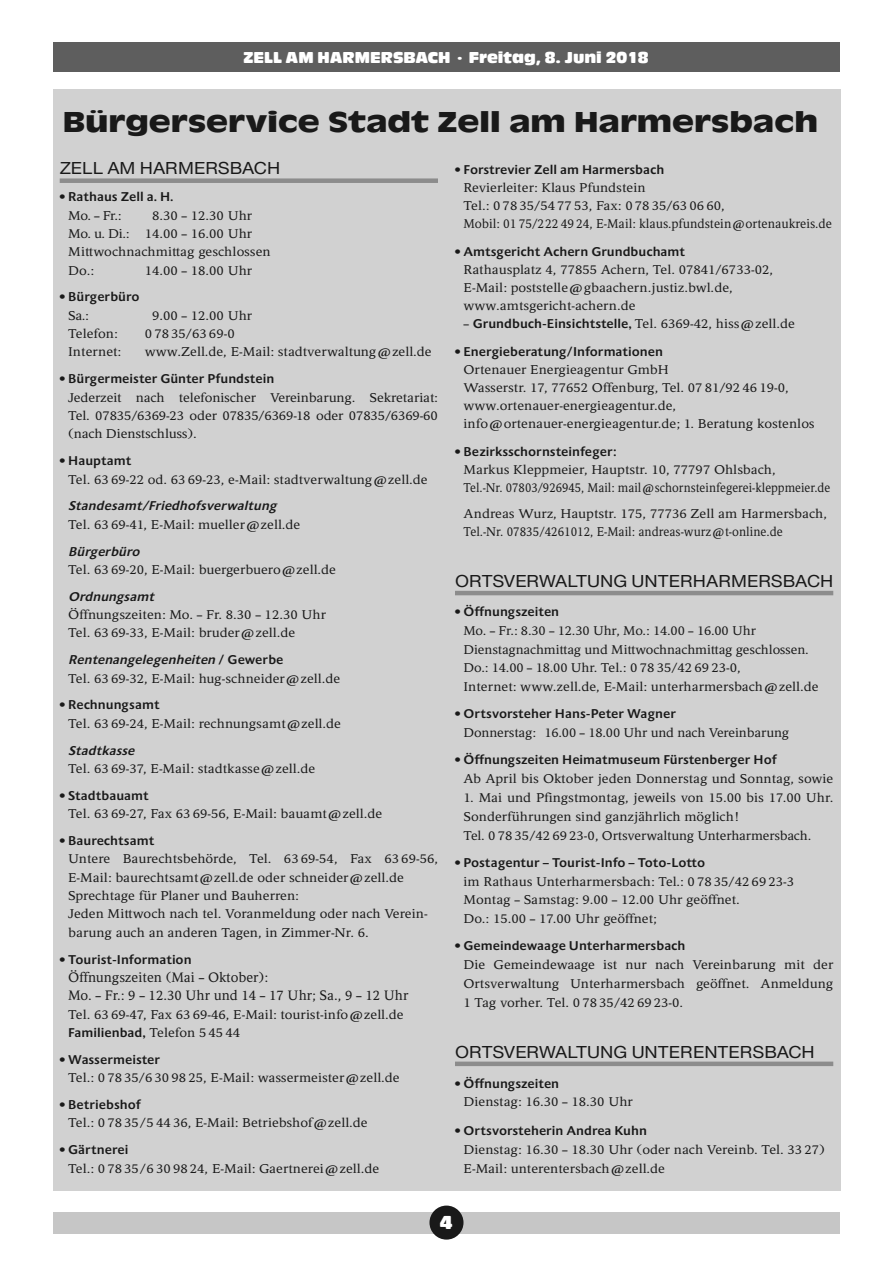
<style>
.page{position:relative;width:893px;height:1263px;background:#fff}
.page>*{position:absolute;margin:0;border:0;box-sizing:border-box;transform-origin:0 0}
.t1{font:700 30px "Antique Olive T";color:#191919;scale:1.25 1}
.t2{font:19.5px "Antique Olive T Compact Ro 1";color:#fff}
.t3{font:500 18px "Nimbus Sans Novus T";color:#191919;scale:1.08 1}
.t4{font:16.5px "Antique Olive T Compact Ro 1";color:#fff}
.t5{font:13.65px/18.3px "Schwabo Serif";color:#191919}
.t6{font:12.75px/18.3px "Schwabo Serif";color:#191919;scale:1.08 1}
.t7{font:700 12.75px "Schwabo Sans";color:#191919;scale:1.08 1}
.t8{font:12.75px/18.8px "Schwabo Serif";color:#191919;scale:1.05 1}
.t9{font:italic 700 12.75px "Schwabo Sans";color:#191919;scale:1.08 1}
.s1{font-style:normal}
.s2{font-family:"Schwabo Serif";font-weight:400}
.s3{font-family:"Schwabo Sans";font-weight:700}
</style>
<div class="page">
<div style="left:53px;top:1212px;width:786px;height:21px;background:#c6c6c6"></div>
<div style="left:429px;top:1205px;width:34px;height:34px;background:#191919;border-radius:50%"></div>
<div style="left:53px;top:89px;width:787px;height:1102px;background:#d1d1d1"></div>
<div style="left:60px;top:178px;width:378px;height:5px;background:#8c8c8c"></div>
<hr style="left:455px;top:591px;width:378px;height:4px;background:#8c8c8c">
<div style="left:455px;top:1061px;width:378px;height:5px;background:#8c8c8c"></div>
<div style="left:53px;top:43px;width:786px;height:29px;background:#5e5e5e"></div>
<p class="t4" style="left:243px;top:48px;width:407px">ZELL AM HARMERSBACH · Freitag, 8. Juni 2018</p>
<h1 class="t1" style="left:63px;top:104px;width:606px">Bürgerservice Stadt Zell am Harmersbach</h1>
<h3 class="t3" style="left:60px;top:158px;width:206px">ZELL AM HARMERSBACH</h3>
<p class="t7" style="left:60px;top:190px;width:107px">• Rathaus Zell a. H.</p>
<p class="t6" style="left:68px;top:206px;width:51px">Mo. – Fr.:</p>
<p class="t6" style="left:68px;top:206px;width:189px;text-indent:84px">8.30 – 12.30 Uhr<br>Mo. u. Di.: 14.00 – 16.00 Uhr<br>Mittwochnachmittag geschlossen<br>Do.:</p>
<p class="t6" style="left:145px;top:261px;width:101px">14.00 – 18.00 Uhr</p>
<p class="t7" style="left:60px;top:290px;width:75px">• Bürgerbüro</p>
<p class="t6" style="left:68px;top:306px;width:21px">Sa.:</p>
<p class="t6" style="left:152px;top:306px;width:94px">9.00 – 12.00 Uhr</p>
<p class="t6" style="left:68px;top:325px;width:47px">Telefon:</p>
<p class="t6" style="left:145px;top:325px;width:85px">0 78 35/63 69-0</p>
<p class="t6" style="left:68px;top:343px;width:51px">Internet:</p>
<p class="t6" style="left:145px;top:343px;width:267px">www.Zell.de, E-Mail: stadtverwaltung@zell.de</p>
<p class="t7" style="left:60px;top:372px;width:200px">• Bürgermeister Günter Pfundstein</p>
<p class="t6" style="left:68px;top:388px;width:344px;text-align:justify">Jederzeit nach telefonischer Verein barung. Sekretariat:<br>Tel. 07835/6369-23 oder 07835/6369-18 oder 07835/6369-60 (nach Dienstschluss).</p>
<p class="t7" style="left:60px;top:454px;width:68px">• Hauptamt</p>
<p class="t6" style="left:68px;top:470px;width:334px">Tel. 63 69-22 od. 63 69-23, e-Mail: stadtverwaltung@zell.de</p>
<p class="t9" style="left:68px;top:499px;width:198px">Standesamt/Friedhofsverwaltung</p>
<p class="t6" style="left:68px;top:515px;width:216px">Tel. 63 69-41, E-Mail: mueller@zell.de</p>
<p class="t9" style="left:68px;top:544px;width:71px">Bürgerbüro</p>
<p class="t6" style="left:68px;top:560px;width:250px">Tel. 63 69-20, E-Mail: buergerbuero@zell.de</p>
<p class="t9" style="left:68px;top:589px;width:84px">Ordnungsamt</p>
<p class="t6" style="left:68px;top:606px;width:240px">Öffnungszeiten: Mo. – Fr. 8.30 – 12.30 Uhr<br>Tel. 63 69-33, E-Mail: bruder@zell.de</p>
<p class="t9" style="left:68px;top:653px;width:201px">Rentenangelegenheiten <span class="s1">/ G e w e r b e</span></p>
<p class="t6" style="left:68px;top:669px;width:253px">Tel. 63 69-32, E-Mail: hug-schneider@zell.de</p>
<p class="t7" style="left:60px;top:698px;width:94px">• Rechnungsamt</p>
<p class="t6" style="left:68px;top:714px;width:254px">Tel. 63 69-24, E-Mail: rechnungsamt@zell.de</p>
<p class="t9" style="left:68px;top:743px;width:66px">Stadtkasse</p>
<p class="t6" style="left:68px;top:759px;width:230px">Tel. 63 69-37, E-Mail: stadtkasse@zell.de</p>
<p class="t7" style="left:60px;top:788px;width:84px">• Stadtbauamt</p>
<p class="t6" style="left:68px;top:805px;width:292px">Tel. 63 69-27, Fax 63 69-56, E-Mail: bauamt@zell.de</p>
<p class="t7" style="left:60px;top:833px;width:89px">• Baurechtsamt</p>
<p class="t6" style="left:68px;top:850px;width:344px">Untere Baurechtsbehörde, Tel. 63 69-54, Fax 63 69-56, E-Mail: baurechtsamt@zell.de oder schneider@zell.de Sprechtage für Planer und Bauherren:<br>Jeden Mittwoch nach tel. Voranmeldung oder nach Verein&shy;barung auch an anderen Tagen, in Zimmer-Nr. 6.</p>
<p class="t7" style="left:60px;top:952px;width:124px">• Tourist-Information</p>
<p class="t5" style="left:68px;top:968px;width:342px">Öffnungszeiten (Mai – Oktober):<br>Mo. – Fr.: 9 – 12.30 Uhr und 14 – 17 Uhr; Sa., 9 – 12 Uhr</p>
<p class="t6" style="left:68px;top:1005px;width:312px">Tel. 63 69-47, Fax 63 69-46, E-Mail: tourist-info@zell.de</p>
<p class="t7" style="left:68px;top:1025px;width:161px">Familienbad, <span class="s2">Telefon 5 45 44</span></p>
<p class="t7" style="left:60px;top:1052px;width:95px">• Wassermeister</p>
<p class="t6" style="left:68px;top:1069px;width:308px">Tel.: 0 78 35/6 30 98 25, E-Mail: wassermeister@zell.de</p>
<p class="t7" style="left:60px;top:1097px;width:77px">• Betriebshof</p>
<p class="t6" style="left:68px;top:1114px;width:279px">Tel.: 0 78 35/5 44 36, E-Mail: Betriebshof@zell.de</p>
<p class="t7" style="left:60px;top:1142px;width:65px">• Gärtnerei</p>
<p class="t6" style="left:68px;top:1159px;width:289px">Tel.: 0 78 35/6 30 98 24, E-Mail: Gaertnerei@zell.de</p>
<p class="t7" style="left:455px;top:163px;width:195px">• Forstrevier Zell am Harmersbach</p>
<p class="t6" style="left:463px;top:179px;width:343px;line-height:17.9px">Revierleiter: Klaus Pfundstein<br>Tel.: 0 78 35/54 77 53, Fax: 0 78 35/63 06 60,<br>Mobil: 01 75/222 49 24, E-Mail: klaus.pfundstein@ortenaukreis.de</p>
<p class="t7" style="left:455px;top:245px;width:215px">• Amtsgericht Achern Grundbuchamt</p>
<p class="t6" style="left:463px;top:261px;width:288px;line-height:17.9px">Rathausplatz 4, 77855 Achern, Tel. 07841/6733-02,<br>E-Mail: poststelle@gbaachern.justiz.bwl.de, www.amtsgericht-achern.de</p>
<p class="t6" style="left:463px;top:314px;width:308px">– <span class="s3">Grundbuch-Einsichtstelle,</span> Tel. 6369-42, hiss@zell.de</p>
<p class="t7" style="left:455px;top:345px;width:194px">• Energieberatung/Informationen</p>
<p class="t6" style="left:463px;top:361px;width:327px;line-height:17.9px">Ortenauer Energieagentur GmbH<br>Wasserstr. 17, 77652 Offenburg, Tel. 07 81/92 46 19-0, www.ortenauer-energieagentur.de, info@ortenauer-energieagentur.de; 1. Beratung kostenlos</p>
<p class="t7" style="left:455px;top:445px;width:151px">• Bezirksschornsteinfeger:</p>
<p class="t6" style="left:463px;top:461px;width:341px">Markus Kleppmeier, Hauptstr. 10, 77797 Ohlsbach,<br>Tel.-Nr. 07803/926945, Mail: mail@schornsteinfegerei-kleppmeier.de</p>
<p class="t6" style="left:463px;top:505px;width:338px">Andreas Wurz, Hauptstr. 175, 77736 Zell am Harmersbach,<br>Tel.-Nr. 07835/4261012, E-Mail: andreas-wurz@t-online.de</p>
<h3 class="t3" style="left:455px;top:570px;width:352px">ORTSVERWALTUNG UNTERHARMERSBACH</h3>
<p class="t7" style="left:455px;top:604px;width:98px">• Öffnungszeiten</p>
<p class="t8" style="left:463px;top:621px;width:340px">Mo. – Fr.: 8.30 – 12.30 Uhr, Mo.: 14.00 – 16.00 Uhr Dienstagnachmittag und Mittwochnachmittag geschlossen.<br>Do.: 14.00 – 18.00 Uhr. Tel.: 0 78 35/42 69 23-0,<br>Internet: www.zell.de, E-Mail: unterharmersbach@zell.de</p>
<p class="t7" style="left:455px;top:707px;width:206px">• Ortsvorsteher Hans-Peter Wagner</p>
<p class="t8" style="left:464px;top:723px;width:312px">Donnerstag: 16.00 – 18.00 Uhr und nach Vereinbarung</p>
<p class="t7" style="left:455px;top:753px;width:299px">• Öffnungszeiten Heimatmuseum Fürstenberger Hof</p>
<p class="t6" style="left:463px;top:770px;width:344px">Ab April bis Oktober jeden Donnerstag und Sonntag, sowie</p>
<p class="t6" style="left:463px;top:788px;width:344px;line-height:18.8px">1. Mai und Pfingstmontag, jeweils von 15.00 bis 17.00 Uhr.<br>Sonderführungen sind ganzjährlich möglich!<br>Tel. 0 78 35/42 69 23-0, Ortsverwaltung Unterharmersbach.</p>
<p class="t7" style="left:455px;top:855px;width:233px">• Postagentur – Tourist-Info – Toto-Lotto</p>
<p class="t6" style="left:463px;top:872px;width:308px;line-height:18.8px">im Rathaus Unterharmersbach: Tel.: 0 78 35/42 69 23-3<br>Montag – Samstag: 9.00 – 12.00 Uhr geöffnet.<br>Do.: 15.00 – 17.00 Uhr geöffnet;</p>
<p class="t7" style="left:455px;top:939px;width:215px">• Gemeindewaage Unterharmersbach</p>
<p class="t6" style="left:463px;top:955px;width:344px;line-height:18.8px;text-align:justify">Die Gemeindewaage ist nur nach Vereinbarung mit der Ortsverwaltung Unterharmersbach geöffnet. Anmeldung 1 Tag vorher. Tel. 0 78 35/42 69 23-0.</p>
<h3 class="t3" style="left:455px;top:1041px;width:335px">ORTSVERWALTUNG UNTERENTERSBACH</h3>
<p class="t7" style="left:455px;top:1076px;width:98px">• Öffnungszeiten</p>
<p class="t6" style="left:463px;top:1093px;width:158px">Dienstag: 16.30 – 18.30 Uhr</p>
<p class="t7" style="left:455px;top:1123px;width:179px">• Ortsvorsteherin Andrea Kuhn</p>
<p class="t6" style="left:463px;top:1140px;width:336px;line-height:18.8px">Dienstag: 16.30 – 18.30 Uhr (oder nach Vereinb. Tel. 33 27)<br>E-Mail: unterentersbach@zell.de</p>
<h2 class="t2" style="left:440px;top:1211px;width:14px">4</h2>
</div>
